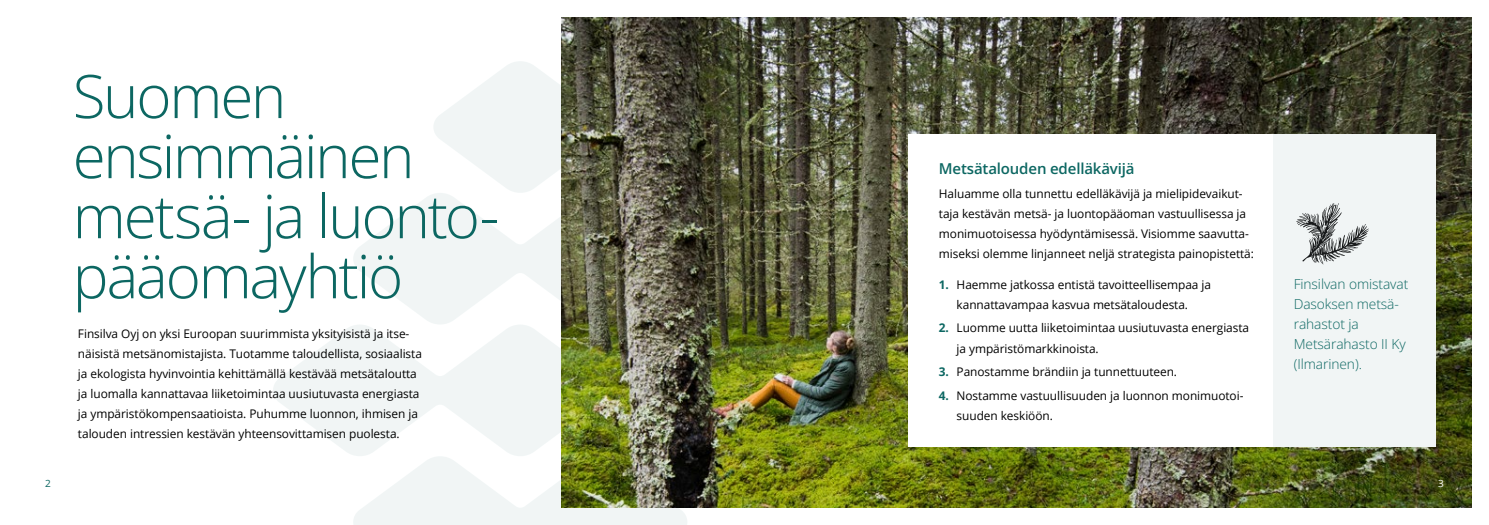
<style>
.page{position:relative;width:1489px;height:525px;background:#fff}
.page>*{position:absolute;margin:0;border:0;box-sizing:border-box;transform-origin:0 0}
.t1{font:300 60px/60px "Open Sans";letter-spacing:-.035em;color:#0c6762}
.t2{font:600 15px "Open Sans";letter-spacing:-.01em;color:#0c6762}
.t3{font:300 13.75px/20px "Open Sans";letter-spacing:-.005em;color:#0c6762}
.t4{font:11.88px/20px "Open Sans";letter-spacing:-.005em;color:#000}
.t5{font:10px "Open Sans";color:#0c6762}
.t6{font:10px "Open Sans";color:#fff}
.s1{font-weight:700;color:#0c6762}
</style>
<div class="page">
<svg style="left:353px;top:193px;width:208px;height:131px;fill:#f1f5f5"></svg>
<svg style="left:273px;top:325px;width:288px;height:131px;fill:#f1f5f5"></svg>
<svg style="left:434px;top:61px;width:127px;height:132px"></svg>
<svg style="left:353px;top:456px;width:334px;height:68px"></svg>
<img style="left:561px;top:18px;width:909px;height:489px">
<div style="left:908px;top:135px;width:527px;height:311px;background:#fff"></div>
<div style="left:1273px;top:135px;width:162px;height:311px;background:#ebf2f2"></div>
<svg style="left:1296px;top:203px;width:72px;height:61px"></svg>
<p class="t5" style="left:45px;top:476px;width:7px">2</p>
<h1 class="t1" style="left:73px;top:65px;width:427px">Suomen ensimmäinen metsä- ja luonto&shy;pääomayhtiö</h1>
<p class="t4" style="left:78px;top:323px;width:345px">Finsilva Oyj on yksi Euroopan suurimmista yksityisistä ja itse&shy;näisistä metsänomistajista. Tuotamme taloudellista, sosiaalista ja ekologista hyvinvointia kehittämällä kestävää metsätaloutta ja luomalla kannattavaa liiketoimintaa uusiutuvasta energiasta ja ympäristökompensaatioista. Puhumme luonnon, ihmisen ja talouden intressien kestävän yhteensovittamisen puolesta.</p>
<p class="t2" style="left:938px;top:158px;width:197px">Metsätalouden edelläkävijä</p>
<p class="t4" style="left:938px;top:183px;width:316px">Haluamme olla tunnettu edelläkävijä ja mielipidevaikut&shy;taja kestävän metsä- ja luontopääoman vastuullisessa ja monimuotoisessa hyödyntämisessä. Visiomme saavutta&shy;miseksi olemme linjanneet neljä strategista painopistettä:</p>
<p class="t4" style="left:938px;top:274px;width:274px;text-align:center"><span class="s1">1.</span> Haemme jatkossa entistä tavoitteellisempaa ja kannattavampaa kasvua metsätaloudesta.</p>
<p class="t4" style="left:956px;top:318px;width:294px;text-indent:-18px"><span class="s1">2.</span> Luomme uutta liiketoimintaa uusiutuvasta energiasta ja ympäristömarkkinoista.</p>
<p class="t4" style="left:938px;top:361px;width:240px"><span class="s1">3.</span> Panostamme brändiin ja tunnettuuteen.</p>
<p class="t4" style="left:956px;top:385px;width:288px;text-indent:-18px"><span class="s1">4.</span> Nostamme vastuullisuuden ja luonnon monimuotoi&shy;suuden keskiöön.</p>
<p class="t3" style="left:1293px;top:274px;width:116px">Finsilvan omistavat<br>Dasoksen metsä&shy;rahastot ja<br>Metsärahasto II Ky (Ilmarinen).</p>
<p class="t6" style="left:1437px;top:476px;width:7px">3</p>
</div>
